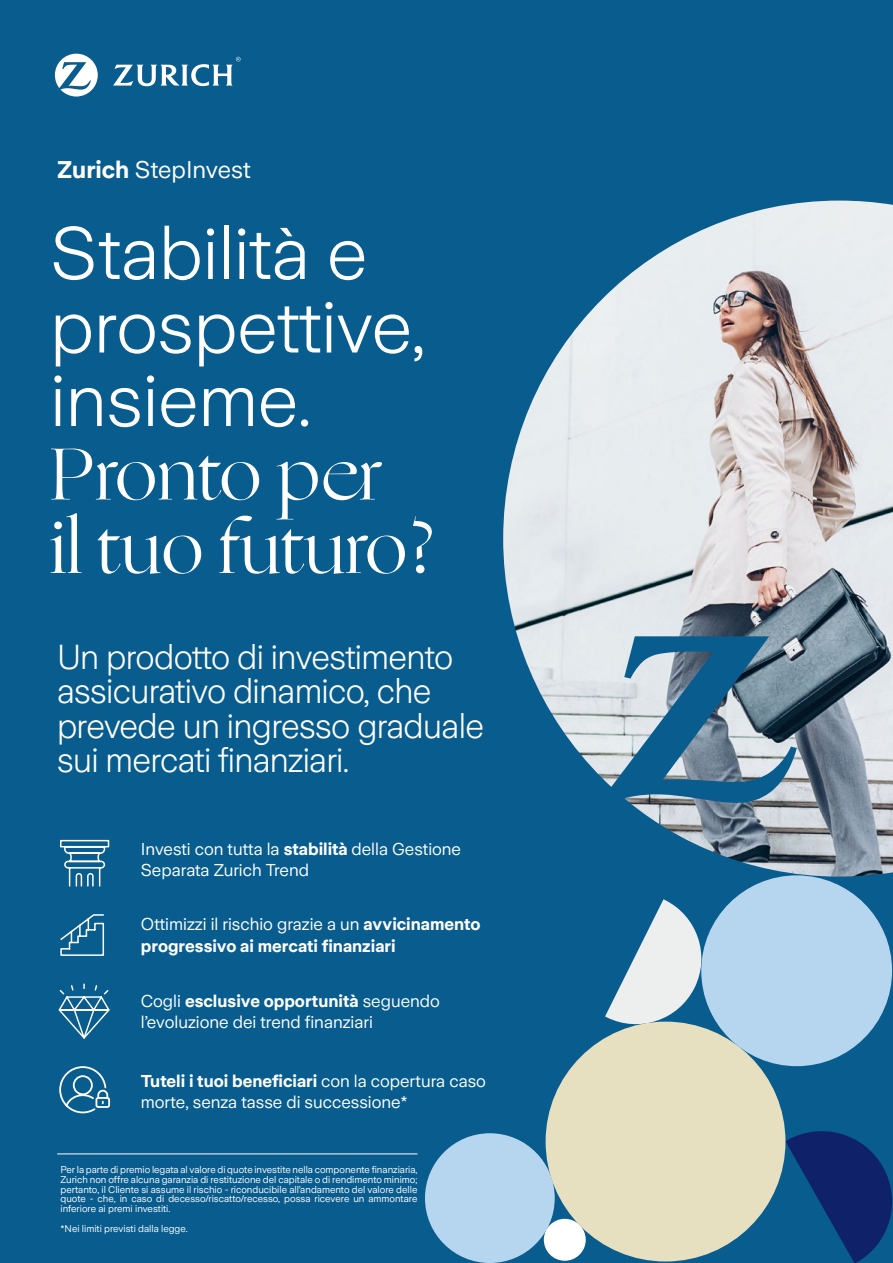
<style>
.page{position:relative;width:893px;height:1263px;background:#085c8e}
.page>*{position:absolute;margin:0;border:0;box-sizing:border-box;transform-origin:0 0}
.t1{font:300 73.5px/73.5px "Zurich Sans";letter-spacing:-.005em;color:#fff}
.t2{font:73.5px/73.5px "Ogg";letter-spacing:-.005em;color:#fff}
.t3{font:300 34.5px/34.5px "Zurich Sans";letter-spacing:-.02em;color:#fff}
.t4{font:24px "Zurich Sans";color:#fff}
.t5{font:17.1px/21px "Zurich Sans";color:#fff}
.t6{font:700 17.1px/21px "Zurich Sans";color:#fff}
.t7{font:9.75px/9.8px "Zurich Sans";color:#fff;text-align:justify}
.s1{font-weight:700}
.s2{font-weight:400}
</style>
<div class="page">
<img style="left:503px;top:201px;width:390px;height:675px">
<svg style="left:606px;top:636px;width:191px;height:167px"></svg>
<div style="left:701px;top:875px;width:191px;height:191px;background:#b6d6f0;border-radius:50%"></div>
<div style="left:425px;top:1133px;width:130px;height:130px;background:#b6d6f0;border-radius:50%"></div>
<div style="left:544px;top:1219px;width:42px;height:42px;background:#fff;border-radius:50%"></div>
<svg style="left:785px;top:1131px;width:107px;height:132px"></svg>
<svg style="left:605px;top:899px;width:106px;height:126px"></svg>
<svg style="left:55px;top:54px;width:43px;height:43px"></svg>
<svg style="left:113px;top:57px;width:128px;height:29px"></svg>
<svg style="left:58px;top:983px;width:52px;height:56px"></svg>
<svg style="left:60px;top:914px;width:45px;height:42px"></svg>
<svg style="left:59px;top:1066px;width:51px;height:48px"></svg>
<hr style="left:57px;top:1153px;width:360px;height:1px;background:#fff">
<div style="left:546px;top:1021px;width:239px;height:240px;background:#e7e0c0;border-radius:50%"></div>
<svg style="left:60px;top:839px;width:50px;height:48px"></svg>
<h3 class="t4" style="left:57px;top:156px;width:195px"><span class="s1">Zurich</span> StepInvest</h3>
<h1 class="t1" style="left:50px;top:218px;width:377px">Stabilità e prospettive, insieme.</h1>
<h1 class="t2" style="left:50px;top:438px;width:388px">Pronto per<br>il tuo futuro?</h1>
<h2 class="t3" style="left:57px;top:640px;width:428px">Un prodotto di investimento assicurativo dinamico, che prevede un ingresso graduale sui mercati finanziari.</h2>
<h3 class="t5" style="left:141px;top:839px;width:322px">Investi con tutta la <span class="s1">stabilità</span> della Gestione<br>Separata Zurich Trend</h3>
<h3 class="t6" style="left:141px;top:914px;width:341px"><span class="s2">Ottimizzi il rischio grazie a un</span> avvicinamento progressivo ai mercati finanziari</h3>
<h3 class="t5" style="left:141px;top:991px;width:301px">Cogli <span class="s1">esclusive opportunità</span> seguendo l’evoluzione dei trend finanziari</h3>
<h3 class="t5" style="left:141px;top:1071px;width:347px"><span class="s1">Tuteli i tuoi beneficiari</span> con la copertura caso morte, senza tasse di successione*</h3>
<p class="t7" style="left:60px;top:1165px;width:359px">Per la parte di premio legata al valore di quote investite nella componente finanziaria, Zurich non offre alcuna garanzia di restituzione del capitale o di rendimento minimo; pertanto, il Cliente si assume il rischio - riconducibile all’andamento del valore delle quote - che, in caso di decesso/riscatto/recesso, possa ricevere un ammontare inferiore ai premi investiti.</p>
<p class="t7" style="left:60px;top:1223px;width:129px">*Nei limiti previsti dalla legge.</p>
</div>
